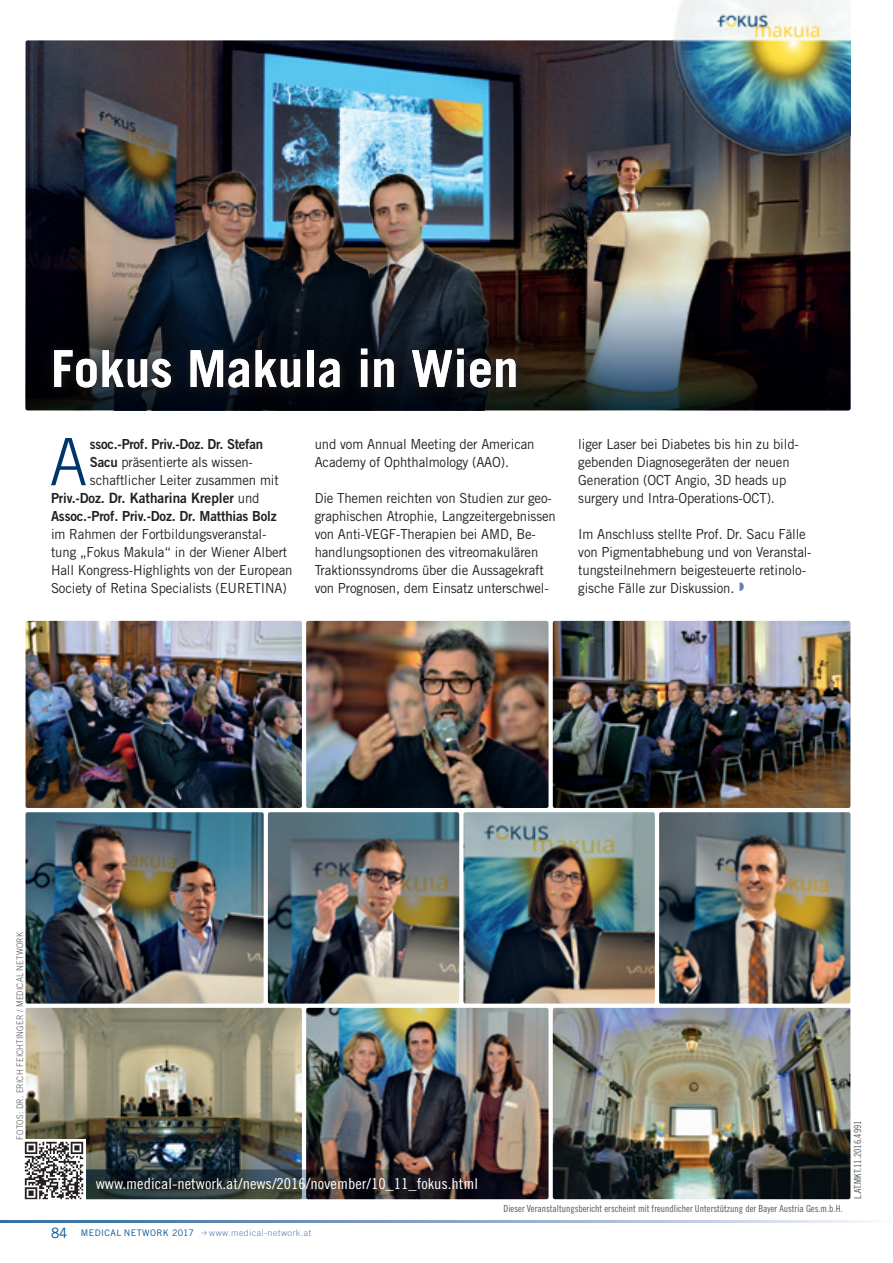
<style>
.page{position:relative;width:893px;height:1263px;background:#fff}
.page>*{position:absolute;margin:0;border:0;box-sizing:border-box;transform-origin:0 0}
.t1{font:300 65.4px "Trade Gothic";color:#00376b;scale:.95 1}
.t2{font:700 51px "Trade Gothic";color:#fff}
.t3{font:15px "Trade Gothic Cond Eighteen";color:#fff;scale:1.1 1}
.t4{font:14.25px "Trade Gothic Bold Two";color:#231f20;scale:.95 1}
.t5{font:13.8px/18px "Trade Gothic";letter-spacing:-.01em;color:#231f20;scale:.95 1}
.t6{font:13.8px "Trade Gothic Bold Two";letter-spacing:-.01em;color:#231f20;scale:.95 1}
.t7{font:9.75px "Trade Gothic Cond Eighteen";color:#57585a}
.t8{font:300 9px "Trade Gothic";letter-spacing:.025em;color:#57585a;scale:.9 1}
.t9{font:300 9px "Trade Gothic";letter-spacing:.05em;color:#5d82b7}
.t10{font:9px "Trade Gothic";letter-spacing:.05em;color:#005495}
.s1{font-family:"Trade Gothic Bold Two"}
.s2{font-size:13.8px}
.s3{font-family:"Trade Gothic";font-size:13.8px}
.s4{font-size:14.25px}
</style>
<div class="page">
<svg style="left:0;top:1220px;width:869px;height:2px;background:#8aa6c7"></svg>
<img style="left:26px;top:40px;width:824px;height:370px">
<img style="left:94px;top:115px;width:443px;height:168px">
<img style="left:306px;top:1008px;width:243px;height:191px">
<img style="left:553px;top:1008px;width:297px;height:191px">
<img style="left:26px;top:1008px;width:276px;height:161px">
<img style="left:268px;top:812px;width:191px;height:191px">
<img style="left:463px;top:812px;width:192px;height:191px">
<img style="left:659px;top:812px;width:191px;height:191px">
<img style="left:26px;top:812px;width:238px;height:191px">
<img style="left:306px;top:621px;width:243px;height:187px">
<img style="left:26px;top:621px;width:276px;height:187px">
<img style="left:553px;top:621px;width:297px;height:187px">
<svg style="left:26px;top:283px;width:824px;height:127px;background:#2a2b2f"></svg>
<svg style="left:77px;top:1169px;width:463px;height:30px;background:#292b2e"></svg>
<div style="left:22px;top:1138px;width:64px;height:64px;background:#fff"></div>
<img style="left:24px;top:1141px;width:60px;height:59px">
<div style="left:36px;top:332px;width:499px;height:74px;background:#231f20;opacity:.5"></div>
<img style="left:659px;top:0;width:191px;height:179px">
<h2 class="t2" style="left:51px;top:337px;width:469px">Fokus Makula in Wien</h2>
<h1 class="t1" style="left:49px;top:423px;width:41px">A</h1>
<p class="t6" style="left:90px;top:436px;width:184px">ssoc.-Prof. Priv.-Doz. Dr. Stefan</p>
<p class="t5" style="left:90px;top:453px;width:200px"><span class="s1">Sacu</span> präsentierte als wissen&shy;schaftlicher Leiter zusammen mit</p>
<p class="t4" style="left:51px;top:489px;width:221px"><span class="s2">Priv.-Doz.</span> Dr. Katharina Krepler <span class="s3">und</span></p>
<p class="t6" style="left:51px;top:508px;width:239px">Assoc.-Prof. Priv.-Doz. Dr. Matthias Bolz</p>
<p class="t5" style="left:51px;top:525px;width:256px">im Rahmen der Fortbildungsveranstal&shy;tung „Fokus Makula“ in der Wiener Albert Hall Kongress-Highlights von der European Society of Retina Specialists (EURETINA)</p>
<p class="t5" style="left:315px;top:435px;width:233px">und vom Annual Meeting der American<br>Academy of Ophthalmology (AAO).</p>
<p class="t5" style="left:315px;top:489px;width:255px">Die Themen reichten von Studien zur geo&shy;graphischen Atrophie, Langzeitergebnissen von Anti-VEGF-Therapien bei AMD, Be&shy;handlungsoptionen des vitreomakulären Traktionssyndroms über die Aussagekraft von Prognosen, dem Einsatz unterschwel-</p>
<p class="t5" style="left:578px;top:435px;width:233px">liger Laser bei Diabetes bis hin zu bild&shy;gebenden Diagnosegeräten der neuen Generation (OCT Angio, 3D heads up surgery und Intra-Operations-OCT).</p>
<p class="t5" style="left:578px;top:525px;width:247px">Im Anschluss stellte Prof. Dr. Sacu Fälle von Pigmentabhebung und von Veranstal&shy;tungsteilnehmern beigesteuerte retinolo&shy;gische Fälle zur Diskussion.</p>
<p class="t8" style="left:14px;top:1140px;width:232px;rotate:-90deg">FOTOS: DR. ERICH FEICHTINGER / MEDICAL NETWORK</p>
<p class="t3" style="left:96px;top:1174px;width:349px">www.medical-network.at/news/2016/november/10_11_fokus.html</p>
<p class="t10" style="left:51px;top:1227px;width:144px"><span class="s4">84</span> MEDICAL NETWORK 2017</p>
<p class="t9" style="left:209px;top:1227px;width:103px">www.medical-network.at</p>
<p class="t7" style="left:504px;top:1203px;width:341px">Dieser Veranstaltungsbericht erscheint mit freundlicher Unterstützung der Bayer Austria Ges.m.b.H.</p>
<p class="t7" style="left:852px;top:1199px;width:80px;rotate:-90deg">L.AT.MKT.11.2016.4991</p>
</div>
